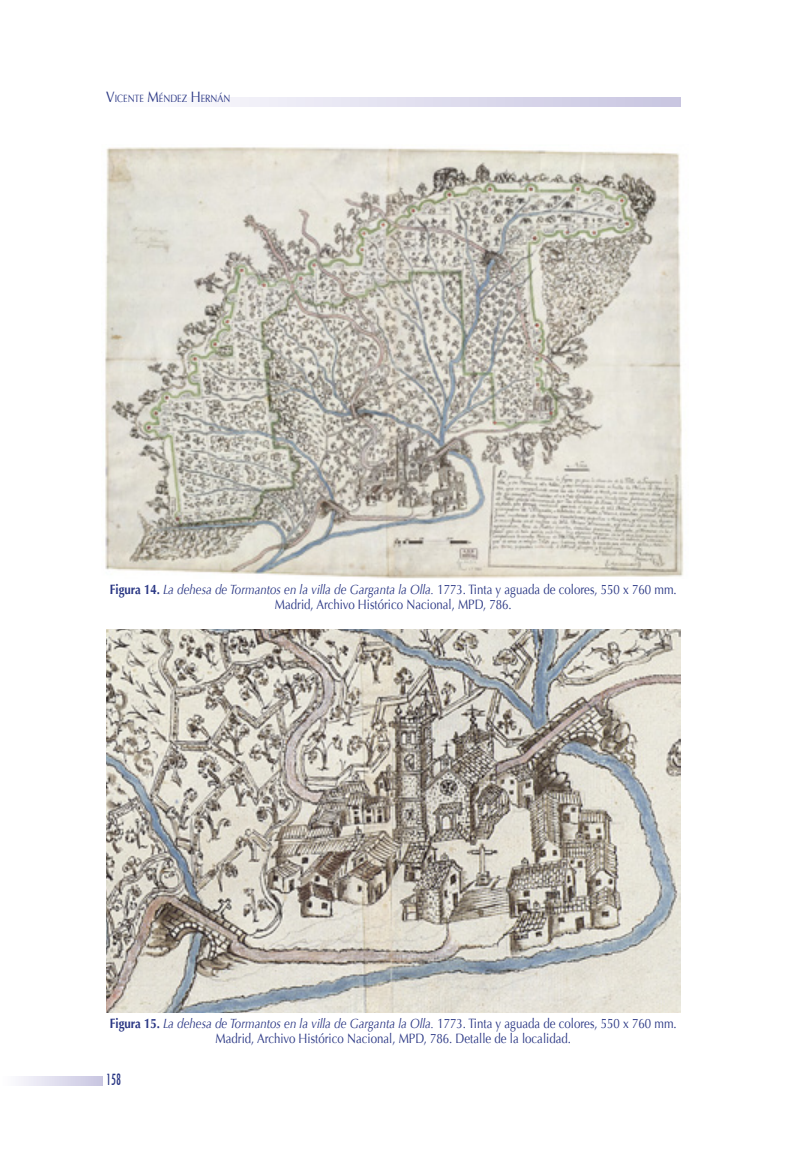
<style>
.page{position:relative;width:808px;height:1149px;background:#fff}
.page>*{position:absolute;margin:0;border:0;box-sizing:border-box;transform-origin:0 0}
.t1{font:condensed 18px "Tw Cen";color:#283583;scale:.75 1}
.t2{font:13.5px/15px "Optima";color:#283583;text-align:center;scale:.85 1}
.t3{font:10.5px "Optima";color:#283583;scale:.85 1}
.s1{font-size:15px}
.s2{font-weight:700}
.s3{font-style:italic}
</style>
<div class="page">
<svg style="left:213px;top:98px;width:467px;height:8px;background:#dedced"></svg>
<svg style="left:19px;top:1076px;width:83px;height:8px"></svg>
<img style="left:105px;top:147px;width:579px;height:431px">
<img style="left:106px;top:629px;width:574px;height:383px">
<p class="t3" style="left:106px;top:92px;width:148px"><span class="s1">V</span>ICENTE <span class="s1">M</span>ÉNDEZ <span class="s1">H</span>ERNÁN</p>
<p class="t2" style="left:110px;top:581px;width:668px"><span class="s2">Figura 14.</span> <span class="s3">La dehesa de Tormantos en la villa de Garganta la Olla.</span> 1773. Tinta y aguada de colores, 550 x 760 mm.<br>Madrid, Archivo Histórico Nacional, MPD, 786.</p>
<p class="t2" style="left:110px;top:1015px;width:668px"><span class="s2">Figura 15.</span> <span class="s3">La dehesa de Tormantos en la villa de Garganta la Olla.</span> 1773. Tinta y aguada de colores, 550 x 760 mm.<br>Madrid, Archivo Histórico Nacional, MPD, 786. Detalle de la localidad.</p>
<h1 class="t1" style="left:106px;top:1068px;width:21px">158</h1>
</div>
